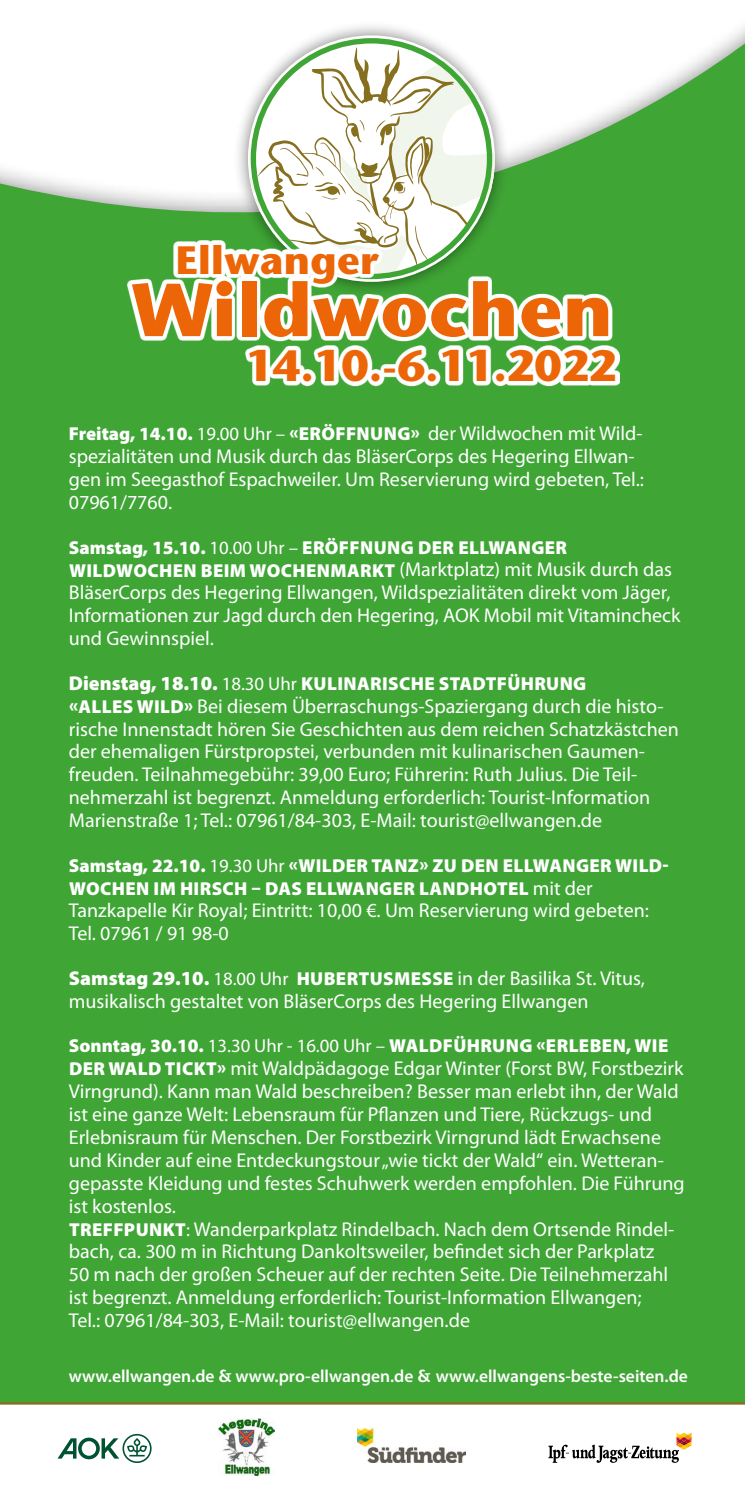
<style>
.page{position:relative;width:745px;height:1489px;background:#fff}
.page>*{position:absolute;margin:0;border:0;box-sizing:border-box;transform-origin:0 0}
.t1{font:700 74.75px "Stone Sans";letter-spacing:.01em;color:#ec6608}
.t2{font:700 43.75px "Stone Sans";color:#ec6608}
.t3{font:700 39.5px "Stone Sans";letter-spacing:.01em;color:#ec6608}
.t4{font:20px/23px "Myriad Pro";color:#fff}
.t5{font:900 18.75px/23px "Myriad Pro";letter-spacing:.02em;color:#fff}
.t6{font:600 17.5px "Myriad Pro";color:#fff}
.s1{font-weight:400}
.s2{font-weight:400;font-size:20px}
.s3{font-weight:900;font-size:18.75px}
.s4{font-size:20px}
.s5{font-weight:900}
.s6{font-size:18.75px}
.s7{font-family:"Stone Sans"}
</style>
<div class="page">
<div style="left:0;top:27px;width:744px;height:1374px;background:#3fa535"></div>
<svg style="left:0;top:1401px;width:744px;height:75px"></svg>
<img style="left:218px;top:1418px;width:56px;height:56px">
<svg style="left:548px;top:1432px;width:143px;height:30px"></svg>
<img style="left:357px;top:1428px;width:108px;height:34px">
<svg style="left:57px;top:1433px;width:94px;height:29px"></svg>
<div style="left:233px;top:21px;width:276px;height:276px;background:#000;opacity:.5"></div>
<svg style="left:248px;top:35px;width:246px;height:205px"></svg>
<svg style="left:250px;top:38px;width:242px;height:202px"></svg>
<svg style="left:127px;top:240px;width:485px;height:101px"></svg>
<svg style="left:244px;top:345px;width:375px;height:41px"></svg>
<h3 class="t3" style="left:176px;top:235px;width:204px">Ellwanger</h3>
<h1 class="t1" style="left:131px;top:263px;width:482px">Wildwochen</h1>
<h2 class="t2" style="left:246px;top:338px;width:372px">14.10.-6.11.2022</h2>
<p class="t5" style="left:69px;top:423px;width:575px">Freitag, 14.10. <span class="s1">19.00 Uhr –</span> «ERÖFFNUNG» <span class="s2">der Wildwochen mit Wild-</span></p>
<p class="t4" style="left:69px;top:445px;width:576px">spezialitäten und Musik durch das BläserCorps des Hegering Ellwan&shy;gen im Seegasthof Espachweiler. Um Reservierung wird gebeten, Tel.:<br>07961/7760.</p>
<p class="t5" style="left:69px;top:536px;width:499px">Samstag, 15.10. <span class="s1">10.00 Uhr –</span> ERÖFFNUNG DER ELLWANGER</p>
<p class="t4" style="left:69px;top:558px;width:612px"><span class="s3">WILDWOCHEN BEIM WOCHENMARKT</span> (Marktplatz) mit Musik durch das BläserCorps des Hegering Ellwangen, Wildspezialitäten direkt vom Jäger, Informationen zur Jagd durch den Hegering, AOK Mobil mit Vitamincheck und Gewinnspiel.</p>
<p class="t5" style="left:69px;top:672px;width:518px"><span class="s4">Dienstag, 18.10.</span> <span class="s1">18.30 Uhr</span> KULINARISCHE STADTFÜHRUNG</p>
<p class="t4" style="left:69px;top:694px;width:611px"><span class="s3">«ALLES WILD»</span> Bei diesem Überraschungs-Spaziergang durch die histo&shy;rische Innenstadt hören Sie Geschichten aus dem reichen Schatzkästchen der ehemaligen Fürstpropstei, verbunden mit kulinarischen Gaumen&shy;freuden. Teilnahmegebühr: 39,00 Euro; Führerin: Ruth Julius. Die Teil&shy;nehmerzahl ist begrenzt. Anmeldung erforderlich: Tourist-Information Marienstraße 1; Tel.: 07961/84-303, E-Mail: tourist@ellwangen.de</p>
<p class="t5" style="left:69px;top:853px;width:601px">Samstag, 22.10. <span class="s1">19.30 Uhr</span> «WILDER TANZ» ZU DEN ELLWANGER WILD-<br>WOCHEN IM HIRSCH – DAS ELLWANGER LANDHOTEL <span class="s2">mit der</span></p>
<p class="t4" style="left:69px;top:899px;width:581px">Tanzkapelle Kir Royal; Eintritt: 10,00 €. Um Reservierung wird gebeten:<br>Tel. 07961 / 91 98-0</p>
<p class="t4" style="left:69px;top:966px;width:577px"><span class="s5">Samstag 29.10.</span> <span class="s6">18.00 Uhr</span> <span class="s3">HUBERTUSMESSE</span> in der Basilika St. Vitus, musikalisch gestaltet von BläserCorps des Hegering Ellwangen</p>
<p class="t5" style="left:69px;top:1034px;width:600px">Sonntag, 30.10. <span class="s1">13.30 Uhr - 16.00 Uhr –</span> WALDFÜHRUNG «ERLEBEN, WIE</p>
<p class="t4" style="left:69px;top:1056px;width:617px"><span class="s3">DER WALD TICKT»</span> mit Waldpädagoge Edgar Winter (Forst BW, Forstbezirk Virngrund). Kann man Wald beschreiben? Besser man erlebt ihn, der Wald ist eine ganze Welt: Lebensraum für Pflanzen und Tiere, Rückzugs- und Erlebnisraum für Menschen. Der Forstbezirk Virngrund lädt Erwachsene und Kinder auf eine Entdeckungstour „wie tickt der Wald“ ein. Wetteran&shy;gepasste Kleidung und festes Schuhwerk werden empfohlen. Die Führung ist kostenlos.<br><span class="s3">TREFFPUNKT</span><span class="s6">:</span> Wanderparkplatz Rindelbach. Nach dem Ortsende Rindel&shy;bach, ca. 300 m in Richtung Dankoltsweiler, befindet sich der Parkplatz<br>50 m nach der großen Scheuer auf der rechten Seite. Die Teilnehmerzahl ist begrenzt. Anmeldung erforderlich: Tourist-Information Ellwangen;<br>Tel.: 07961/84-303, E-Mail: tourist@ellwangen.de</p>
<p class="t6" style="left:69px;top:1366px;width:620px">www.ellwangen.de <span class="s7">&amp;</span> www.pro-ellwangen.de <span class="s7">&amp;</span> www.ellwangens-beste-seiten.de</p>
</div>
